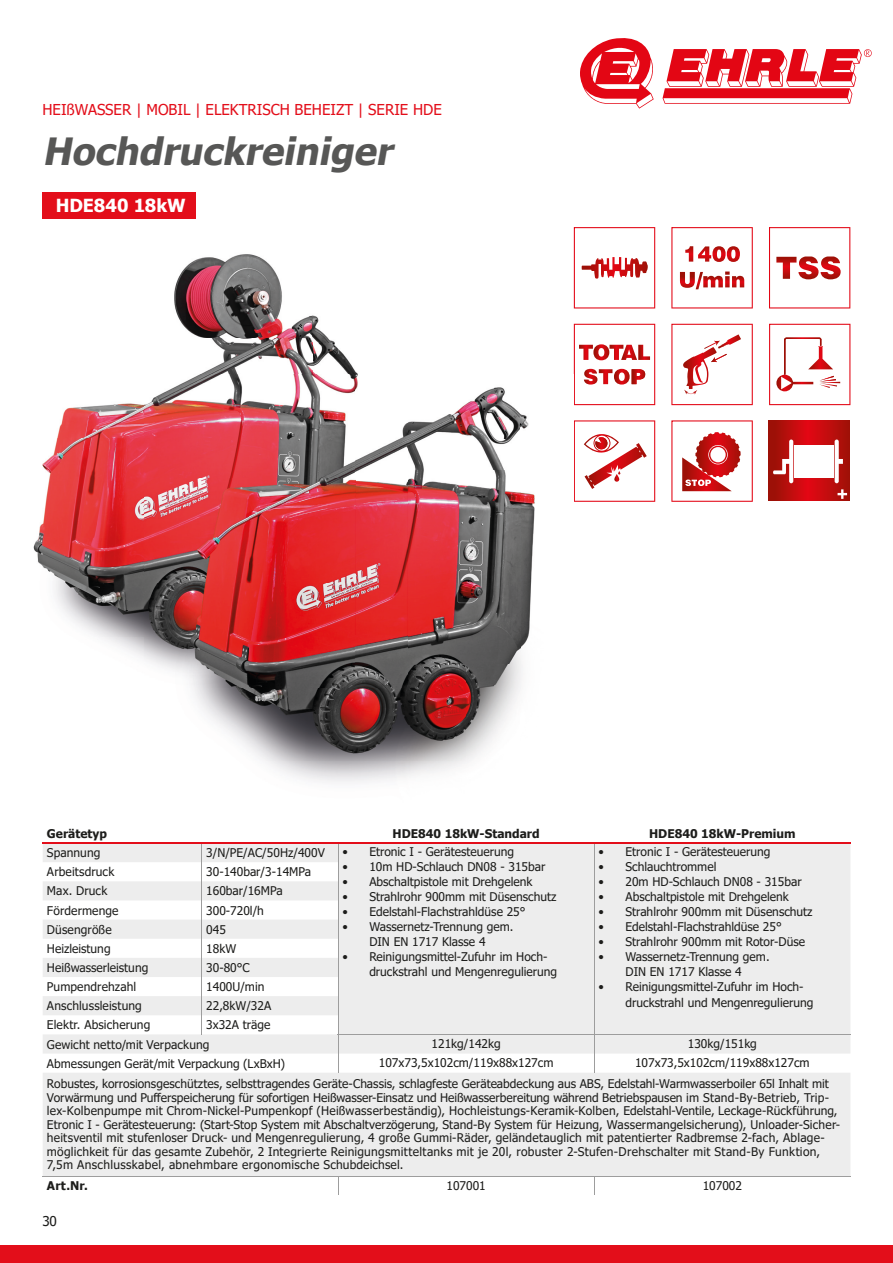
<style>
.page{position:relative;width:893px;height:1263px;background:#fff}
.page>*{position:absolute;margin:0;border:0;box-sizing:border-box;transform-origin:0 0}
.t1{font:italic 700 37.5px "Tahoma";color:#575756}
.t2{font:700 18px "Tahoma";letter-spacing:-.005em;color:#fff}
.t3{font:15px "Tahoma";color:#e30e1a}
.t4{font:13.5px "Tahoma";color:#1d1d1b}
.t5{font:12px/13.5px "Tahoma";color:#1d1d1b}
.t6{font:700 12px "Tahoma";color:#1d1d1b}
</style>
<div class="page">
<svg style="left:663px;top:49px;width:209px;height:55px"></svg>
<svg style="left:580px;top:38px;width:74px;height:71px"></svg>
<div style="left:0;top:1246px;width:893px;height:17px;background:#e30e1a"></div>
<svg style="left:574px;top:227px;width:81px;height:81px"></svg>
<svg style="left:671px;top:227px;width:82px;height:81px"></svg>
<svg style="left:769px;top:227px;width:81px;height:81px"></svg>
<svg style="left:574px;top:324px;width:81px;height:81px"></svg>
<svg style="left:769px;top:324px;width:81px;height:81px"></svg>
<svg style="left:574px;top:420px;width:81px;height:82px"></svg>
<svg style="left:769px;top:420px;width:80px;height:81px;background:#be1212"></svg>
<hr style="left:806px;top:445px;width:2px;height:33px;background:#fff">
<hr style="left:811px;top:445px;width:3px;height:33px;background:#fff">
<hr style="left:800px;top:445px;width:3px;height:33px;background:#fff">
<hr style="left:803px;top:445px;width:3px;height:33px;background:#fff">
<hr style="left:814px;top:445px;width:3px;height:33px;background:#fff">
<hr style="left:797px;top:445px;width:3px;height:33px;background:#fff">
<hr style="left:809px;top:445px;width:2px;height:33px;background:#fff">
<hr style="left:817px;top:445px;width:3px;height:33px;background:#fff">
<hr style="left:828px;top:445px;width:3px;height:33px;background:#fff">
<hr style="left:831px;top:445px;width:3px;height:33px;background:#fff">
<hr style="left:794px;top:445px;width:3px;height:33px;background:#fff">
<hr style="left:820px;top:445px;width:3px;height:33px;background:#fff">
<hr style="left:823px;top:445px;width:2px;height:33px;background:#fff">
<hr style="left:826px;top:445px;width:2px;height:33px;background:#fff">
<svg style="left:835px;top:439px;width:8px;height:44px"></svg>
<svg style="left:773px;top:439px;width:20px;height:44px"></svg>
<svg style="left:837px;top:489px;width:10px;height:10px"></svg>
<svg style="left:671px;top:420px;width:82px;height:82px"></svg>
<svg style="left:671px;top:324px;width:82px;height:81px"></svg>
<div style="left:43px;top:192px;width:153px;height:27px;background:#e30e1a"></div>
<svg style="left:43px;top:844px;width:807px;height:332px;fill:#ededed"></svg>
<hr style="left:594px;top:842px;width:256px;height:2px;background:#e30e1a">
<hr style="left:43px;top:842px;width:159px;height:2px;background:#e30e1a">
<hr style="left:202px;top:842px;width:136px;height:2px;background:#e30e1a">
<hr style="left:338px;top:842px;width:256px;height:2px;background:#e30e1a">
<svg style="left:594px;top:1177px;width:1px;height:18px"></svg>
<svg style="left:338px;top:1177px;width:1px;height:18px"></svg>
<svg style="left:202px;top:844px;width:1px;height:190px"></svg>
<svg style="left:338px;top:844px;width:1px;height:229px"></svg>
<svg style="left:594px;top:844px;width:1px;height:229px"></svg>
<hr style="left:338px;top:1034px;width:256px;height:1px;background:#9d9d9d">
<hr style="left:594px;top:1034px;width:256px;height:1px;background:#9d9d9d">
<hr style="left:43px;top:1176px;width:159px;height:1px;background:#9d9d9d">
<hr style="left:202px;top:1176px;width:136px;height:1px;background:#9d9d9d">
<hr style="left:338px;top:1176px;width:256px;height:1px;background:#9d9d9d">
<hr style="left:594px;top:1176px;width:256px;height:1px;background:#9d9d9d">
<img style="left:174px;top:254px;width:138px;height:84px">
<img style="left:312px;top:315px;width:46px;height:59px">
<img style="left:57px;top:403px;width:88px;height:35px">
<img style="left:201px;top:338px;width:111px;height:36px">
<img style="left:33px;top:438px;width:112px;height:221px">
<img style="left:408px;top:387px;width:112px;height:278px">
<img style="left:520px;top:414px;width:15px;height:275px">
<img style="left:193px;top:688px;width:112px;height:74px">
<img style="left:305px;top:665px;width:161px;height:97px">
<img style="left:466px;top:665px;width:54px;height:98px">
<img style="left:145px;top:374px;width:263px;height:314px">
<p class="t3" style="left:43px;top:100px;width:401px">HEIßWASSER | MOBIL | ELEKTRISCH BEHEIZT | SERIE HDE</p>
<h1 class="t1" style="left:43px;top:125px;width:360px">Hochdruckreiniger</h1>
<h2 class="t2" style="left:56px;top:193px;width:131px">HDE840 18kW</h2>
<p class="t6" style="left:47px;top:825px;width:62px">Gerätetyp</p>
<p class="t6" style="left:393px;top:825px;width:149px">HDE840 18kW-Standard</p>
<p class="t6" style="left:649px;top:825px;width:148px">HDE840 18kW-Premium</p>
<p class="t5" style="left:47px;top:847px;width:55px">Spannung</p>
<p class="t5" style="left:206px;top:847px;width:120px">3/N/PE/AC/50Hz/400V</p>
<p class="t5" style="left:342px;top:846px;width:173px">• Etronic I - Gerätesteuerung</p>
<p class="t5" style="left:342px;top:861px;width:205px">• 10m HD-Schlauch DN08 - 315bar</p>
<p class="t5" style="left:342px;top:876px;width:192px">• Abschaltpistole mit Drehgelenk</p>
<p class="t5" style="left:342px;top:891px;width:216px">• Strahlrohr 900mm mit Düsenschutz</p>
<p class="t5" style="left:342px;top:906px;width:185px">• Edelstahl-Flachstrahldüse 25°</p>
<p class="t5" style="left:342px;top:920px;width:173px;line-height:15px;text-align:center">• Wassernetz-Trennung gem.<br>DIN EN 1717 Klasse 4</p>
<p class="t5" style="left:369px;top:950px;width:189px;line-height:15px;text-indent:-27px">• Reinigungsmittel-Zufuhr im Hoch&shy;druckstrahl und Mengenregulierung</p>
<p class="t5" style="left:598px;top:846px;width:173px">• Etronic I - Gerätesteuerung</p>
<p class="t5" style="left:598px;top:861px;width:119px">• Schlauchtrommel</p>
<p class="t5" style="left:598px;top:876px;width:205px">• 20m HD-Schlauch DN08 - 315bar</p>
<p class="t5" style="left:598px;top:891px;width:192px">• Abschaltpistole mit Drehgelenk</p>
<p class="t5" style="left:598px;top:906px;width:216px">• Strahlrohr 900mm mit Düsenschutz</p>
<p class="t5" style="left:598px;top:921px;width:185px">• Edelstahl-Flachstrahldüse 25°</p>
<p class="t5" style="left:598px;top:936px;width:208px">• Strahlrohr 900mm mit Rotor-Düse</p>
<p class="t5" style="left:598px;top:950px;width:173px;line-height:15px;text-align:center">• Wassernetz-Trennung gem.<br>DIN EN 1717 Klasse 4</p>
<p class="t5" style="left:625px;top:980px;width:189px;line-height:15px;text-indent:-27px">• Reinigungsmittel-Zufuhr im Hoch&shy;druckstrahl und Mengenregulierung</p>
<p class="t5" style="left:47px;top:866px;width:69px">Arbeitsdruck</p>
<p class="t5" style="left:206px;top:866px;width:106px">30-140bar/3-14MPa</p>
<p class="t5" style="left:47px;top:885px;width:62px">Max. Druck</p>
<p class="t5" style="left:206px;top:885px;width:78px">160bar/16MPa</p>
<p class="t5" style="left:47px;top:904px;width:73px">Fördermenge</p>
<p class="t5" style="left:206px;top:904px;width:59px">300-720l/h</p>
<p class="t5" style="left:47px;top:923px;width:66px">Düsengröße</p>
<p class="t5" style="left:206px;top:923px;width:21px">045</p>
<p class="t5" style="left:47px;top:942px;width:65px">Heizleistung</p>
<p class="t5" style="left:206px;top:942px;width:31px">18kW</p>
<p class="t5" style="left:47px;top:961px;width:103px">Heißwasserleistung</p>
<p class="t5" style="left:206px;top:961px;width:45px">30-80°C</p>
<p class="t5" style="left:47px;top:981px;width:91px">Pumpendrehzahl</p>
<p class="t5" style="left:206px;top:981px;width:60px">1400U/min</p>
<p class="t5" style="left:47px;top:1000px;width:96px">Anschlussleistung</p>
<p class="t5" style="left:206px;top:1000px;width:66px">22,8kW/32A</p>
<p class="t5" style="left:47px;top:1019px;width:105px">Elektr. Absicherung</p>
<p class="t5" style="left:47px;top:1016px;width:225px;line-height:19.2px;text-indent:159px">3x32A träge<br>Gewicht netto/mit Verpackung</p>
<p class="t5" style="left:432px;top:1037px;width:71px">121kg/142kg</p>
<p class="t5" style="left:688px;top:1037px;width:71px">130kg/151kg</p>
<p class="t5" style="left:47px;top:1057px;width:240px">Abmessungen Gerät/mit Verpackung (LxBxH)</p>
<p class="t5" style="left:379px;top:1056px;width:176px">107x73,5x102cm/119x88x127cm</p>
<p class="t5" style="left:47px;top:1052px;width:783px;line-height:21.6px;text-indent:588px">107x73,5x102cm/119x88x127cm<br>Robustes, korrosionsgeschütztes, selbsttragendes Geräte-Chassis, schlagfeste Geräteabdeckung aus ABS, Edelstahl-Warmwasserboiler 65l Inhalt mit</p>
<p class="t5" style="left:47px;top:1091px;width:795px">Vorwärmung und Pufferspeicherung für sofortigen Heißwasser-Einsatz und Heißwasserbereitung während Betriebspausen im Stand-By-Betrieb, Trip&shy;lex-Kolbenpumpe mit Chrom-Nickel-Pumpenkopf (Heißwasserbeständig), Hochleistungs-Keramik-Kolben, Edelstahl-Ventile, Leckage-Rückführung, Etronic I - Gerätesteuerung: (Start-Stop System mit Abschaltverzögerung, Stand-By System für Heizung, Wassermangelsicherung), Unloader-Sicher&shy;heitsventil mit stufenloser Druck- und Mengenregulierung, 4 große Gummi-Räder, geländetauglich mit patentierter Radbremse 2-fach, Ablage&shy;möglichkeit für das gesamte Zubehör, 2 Integrierte Reinigungsmitteltanks mit je 20l, robuster 2-Stufen-Drehschalter mit Stand-By Funktion, 7,5m Anschlusskabel, abnehmbare ergonomische Schubdeichsel.</p>
<p class="t6" style="left:47px;top:1177px;width:42px">Art.Nr.</p>
<p class="t5" style="left:446px;top:1179px;width:41px">107001</p>
<p class="t5" style="left:703px;top:1179px;width:41px">107002</p>
<p class="t4" style="left:43px;top:1212px;width:16px">30</p>
</div>
